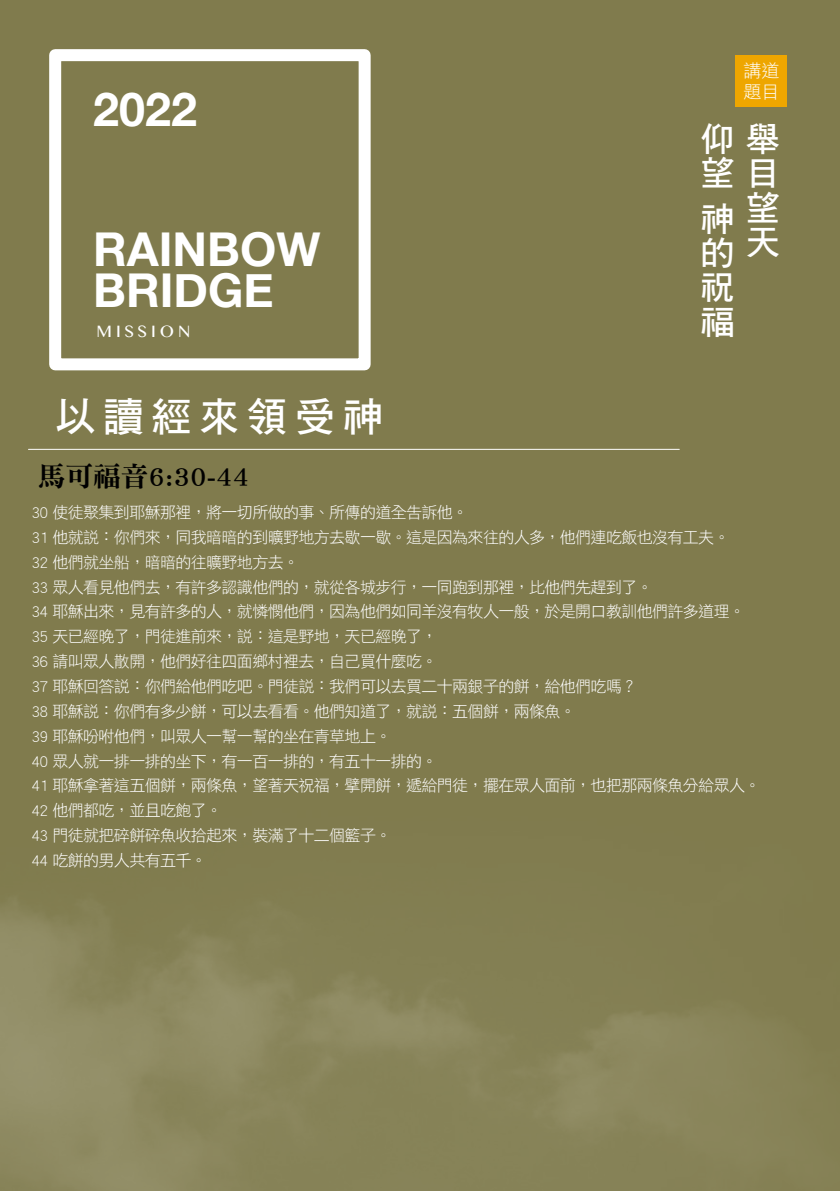
<style>
.page{position:relative;width:840px;height:1191px;background:#fff}
.page>*{position:absolute;margin:0;border:0;box-sizing:border-box;transform-origin:0 0}
.t1{font:700 46.6px/41px "Helvetica Neue";color:#fff}
.t2{font:40.6px "DF Hei Std W7";letter-spacing:.18em;color:#fff}
.t3{font:34.2px/34.2px "DF Hei Std W7";color:#fff;text-align:right}
.t4{font:27.6px "DF Ming Std W9";color:#000}
.t5{font:18px/21px "DF Hei Std W3";color:#fff}
.t6{font:16.6px "Gurmukhi MN";letter-spacing:.24em;color:#fff}
.t7{font:16px/24.8px "DF Hei Std W3";letter-spacing:-.04em;color:#fff}
</style>
<div class="page">
<div style="left:0;top:0;width:839px;height:1191px;background:#807b4d"></div>
<img style="left:0;top:900px;width:799px;height:291px">
<div style="left:735px;top:55px;width:51px;height:51px;background:#eea600"></div>
<div style="left:49px;top:49px;width:321px;height:321px;border:12px solid #fff"></div>
<hr style="left:28px;top:449px;width:651px;height:1px;background:#fff">
<h1 class="t1" style="left:93px;top:90px;width:105px">2022</h1>
<h1 class="t1" style="left:93px;top:230px;width:228px">RAINBOW<br>BRIDGE</h1>
<p class="t6" style="left:96px;top:322px;width:95px">MISSION</p>
<h2 class="t2" style="left:55px;top:395px;width:329px">以讀經來領受神</h2>
<p class="t5" style="left:743px;top:59px;width:37px">講道題目</p>
<h3 class="t3" style="left:700px;top:121px;width:80px">仰舉望目望<br>天</h3>
<h3 class="t3" style="left:700px;top:201px;width:34px;text-align:justify">神的祝福</h3>
<h3 class="t4" style="left:38px;top:461px;width:213px">馬可福音6:30-44</h3>
<p class="t7" style="left:31px;top:500px;width:730px">30 使徒聚集到耶穌那裡，將一切所做的事、所傳的道全告訴他。<br>31 他就說：你們來，同我暗暗的到曠野地方去歇一歇。這是因為來往的人多，他們連吃飯也沒有工夫。<br>32 他們就坐船，暗暗的往曠野地方去。<br>33 眾人看見他們去，有許多認識他們的，就從各城步行，一同跑到那裡，比他們先趕到了。<br>34 耶穌出來，見有許多的人，就憐憫他們，因為他們如同羊沒有牧人一般，於是開口教訓他們許多道理。35 天已經晚了，門徒進前來，說：這是野地，天已經晚了，<br>36 請叫眾人散開，他們好往四面鄉村裡去，自己買什麼吃。<br>37 耶穌回答說：你們給他們吃吧。門徒說：我們可以去買二十兩銀子的餅，給他們吃嗎？<br>38 耶穌說：你們有多少餅，可以去看看。他們知道了，就說：五個餅，兩條魚。<br>39 耶穌吩咐他們，叫眾人一幫一幫的坐在青草地上。<br>40 眾人就一排一排的坐下，有一百一排的，有五十一排的。<br>41 耶穌拿著這五個餅，兩條魚，望著天祝福，擘開餅，遞給門徒，擺在眾人面前，也把那兩條魚分給眾人。42 他們都吃，並且吃飽了。<br>43 門徒就把碎餅碎魚收拾起來，裝滿了十二個籃子。<br>44 吃餅的男人共有五千。</p>
</div>
